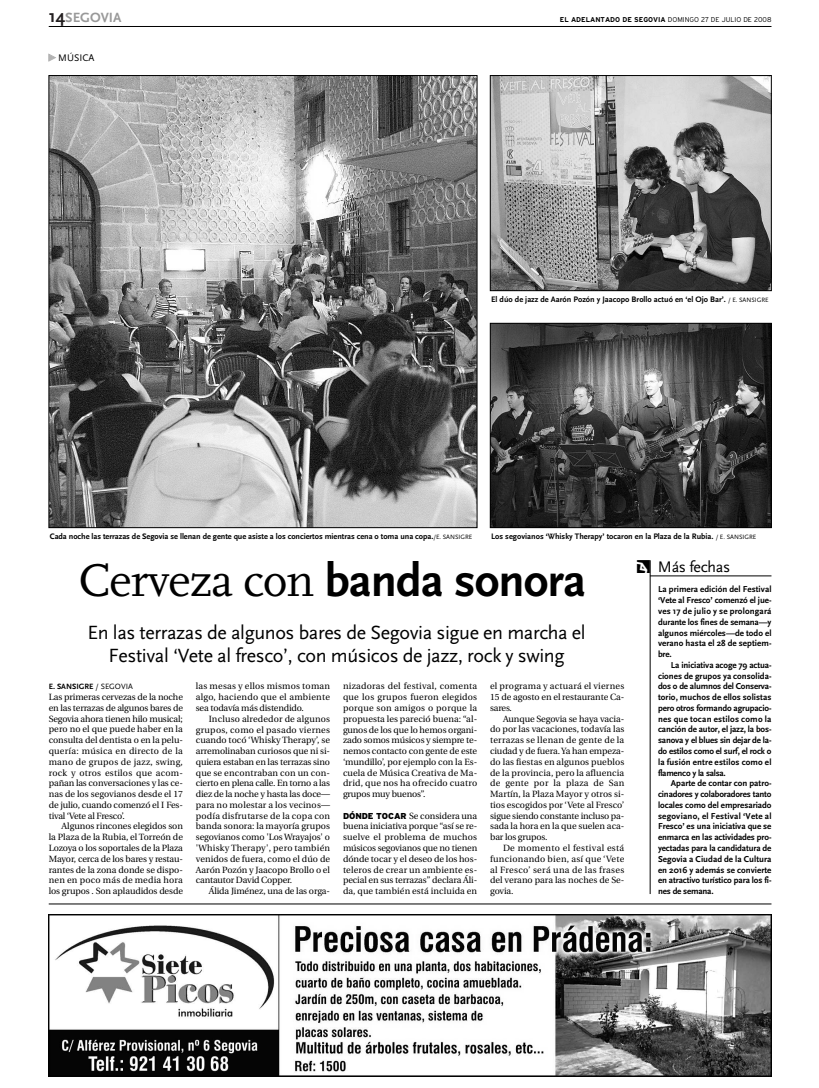
<style>
.page{position:relative;width:819px;height:1088px;background:#fff}
.page>*{position:absolute;margin:0;border:0;box-sizing:border-box;transform-origin:0 0}
.t1{font:700 48px "Scala Sans";letter-spacing:-.015em;color:#000}
.t2{font:20px/23px "Scala Sans";letter-spacing:-.02em;color:#000;text-align:center}
.t3{font:16px "Scala Sans";letter-spacing:-.02em;color:#000}
.t4{font:700 14px "Scala Sans";color:#999}
.t5{font:10px "Scala Sans";color:#000}
.t6{font:9px/10.8px "Utopia";letter-spacing:-.005em;color:#000;text-align:justify}
.t7{font:700 9px/10.8px "Scala Sans";letter-spacing:.005em;color:#000;text-align:justify}
.t8{font:700 8.3px "Scala Sans";color:#000}
.t9{font:700 8px "Scala Sans";color:#000}
.t10{font:300 7px "Interstate Adobe";color:#000}
.s1{font-size:18px;color:#231f20}
.s2{font-weight:700}
.s3{color:#b3b3b3}
.s4{font-weight:400;font-size:6.5px}
.s5{font-family:"FF Scala";font-weight:400}
.s6{font-family:"Interstate Adobe";font-weight:900;font-size:8.6px}
.s7{font-weight:400}
</style>
<div class="page">
<hr style="left:49px;top:26px;width:722px;height:1px;background:#000">
<img style="left:49px;top:915px;width:722px;height:161px">
<hr style="left:49px;top:904px;width:722px;height:1px;background:#000">
<img style="left:51px;top:77px;width:424px;height:449px">
<img style="left:492px;top:77px;width:277px;height:212px">
<div style="left:490px;top:75px;width:281px;height:216px;border:1px solid #000"></div>
<img style="left:492px;top:325px;width:277px;height:201px">
<div style="left:490px;top:323px;width:281px;height:205px;border:1px solid #000"></div>
<hr style="left:650px;top:560px;width:1px;height:334px;background:#000">
<hr style="left:650px;top:576px;width:121px;height:1px;background:#000">
<svg style="left:649px;top:560px;width:1px;height:13px"></svg>
<h3 class="t4" style="left:49px;top:12px;width:74px"><span class="s1">14</span>SEGOVIA</h3>
<p class="t10" style="left:560px;top:17px;width:213px"><span class="s2">EL ADELANTADO DE SEGOVIA</span> DOMINGO 27 DE JULIO DE 2008</p>
<p class="t5" style="left:49px;top:54px;width:47px"><span class="s3">✔</span> MÚSICA</p>
<p class="t8" style="left:491px;top:296px;width:279px">El dúo de jazz de Aarón Pozón y Jaacopo Brollo actuó en ‘el Ojo Bar’. <span class="s4">/ E. SANSIGRE</span></p>
<p class="t8" style="left:50px;top:533px;width:424px">Cada noche las terrazas de Segovia se llenan de gente que asiste a los conciertos mientras cena o toma una copa.<span class="s4">/E. SANSIGRE</span></p>
<p class="t8" style="left:491px;top:533px;width:267px">Los segovianos ‘Whisky Therapy’ tocaron en la Plaza de la Rubia. <span class="s4">/ E. SANSIGRE</span></p>
<h1 class="t1" style="left:78px;top:562px;width:509px"><span class="s5">Cerveza con</span> banda sonora</h1>
<h3 class="t3" style="left:658px;top:560px;width:74px">Más fechas</h3>
<p class="t7" style="left:658px;top:585px;width:115px">La primera edición del Festival ‘Vete al Fresco’ comenzó el jue&shy;ves 17 de julio y se prolongará durante los fines de semana—y algunos miércoles—de todo el verano hasta el 28 de septiem&shy;bre.</p>
<p class="t7" style="left:658px;top:660px;width:115px;text-indent:13px">La iniciativa acoge 79 actua&shy;ciones de grupos ya consolida&shy;dos o de alumnos del Conserva&shy;torio, muchos de ellos solistas pero otros formando agrupacio&shy;nes que tocan estilos como la canción de autor, el jazz, la bos&shy;sanova y el blues sin dejar de la&shy;do estilos como el surf, el rock o la fusión entre estilos como el flamenco y la salsa.</p>
<p class="t7" style="left:658px;top:779px;width:115px;text-indent:13px">Aparte de contar con patro&shy;cinadores y colaboradores tanto locales como del empresariado segoviano, el Festival ‘Vete al Fresco’ es una iniciativa que se enmarca en las actividades pro&shy;yectadas para la candidatura de Segovia a Ciudad de la Cultura en 2016 y además se convierte en atractivo turístico para los fi&shy;nes de semana.</p>
<h2 class="t2" style="left:87px;top:623px;width:500px">En las terrazas de algunos bares de Segovia sigue en marcha el<br>Festival ‘Vete al fresco’, con músicos de jazz, rock y swing</h2>
<p class="t6" style="left:490px;top:682px;width:136px">el programa y actuará el viernes 15 de agosto en el restaurante Ca&shy;sares.</p>
<p class="t6" style="left:490px;top:714px;width:136px;text-indent:13px">Aunque Segovia se haya vacia&shy;do por las vacaciones, todavía las terrazas se llenan de gente de la ciudad y de fuera. Ya han empeza&shy;do las fiestas en algunos pueblos de la provincia, pero la afluencia de gente por la plaza de San Martín, la Plaza Mayor y otros si&shy;tios escogidos por ‘Vete al Fresco’ sigue siendo constante incluso pa&shy;sada la hora en la que suelen aca&shy;bar los grupos.</p>
<p class="t6" style="left:490px;top:843px;width:136px;text-indent:13px">De momento el festival está funcionando bien, así que ‘Vete al Fresco’ será una de las frases del verano para las noches de Se&shy;govia.</p>
<p class="t6" style="left:196px;top:682px;width:136px">las mesas y ellos mismos toman algo, haciendo que el ambiente sea todavía más distendido.</p>
<p class="t6" style="left:196px;top:714px;width:136px;text-indent:13px">Incluso alrededor de algunos grupos, como el pasado viernes cuando tocó ‘Whisky Therapy’, se arremolinaban curiosos que ni si&shy;quiera estaban en las terrazas sino que se encontraban con un con&shy;cierto en plena calle. En torno a las diez de la noche y hasta las doce— para no molestar a los vecinos— podía disfrutarse de la copa con banda sonora: la mayoría grupos segovianos como 'Los Wrayajos' o 'Whisky Therapy', pero también venidos de fuera, como el dúo de Aarón Pozón y Jaacopo Brollo o el cantautor David Copper.</p>
<p class="t6" style="left:209px;top:886px;width:123px">Álida Jiménez, una de las orga-</p>
<p class="t6" style="left:343px;top:682px;width:136px">nizadoras del festival, comenta que los grupos fueron elegidos porque son amigos o porque la propuesta les pareció buena: “al&shy;gunos de los que lo hemos organi&shy;zado somos músicos y siempre te&shy;nemos contacto con gente de este ‘mundillo’, por ejemplo con la Es&shy;cuela de Música Creativa de Ma&shy;drid, que nos ha ofrecido cuatro grupos muy buenos”.</p>
<p class="t6" style="left:343px;top:811px;width:136px"><span class="s6">DÓNDE TOCAR</span> Se considera una buena iniciativa porque “así se re&shy;suelve el problema de muchos músicos segovianos que no tienen dónde tocar y el deseo de los hos&shy;teleros de crear un ambiente es&shy;pecial en sus terrazas” declara Áli&shy;da, que también está incluida en</p>
<p class="t9" style="left:49px;top:684px;width:86px">E. SANSIGRE <span class="s7">/ SEGOVIA</span></p>
<p class="t6" style="left:49px;top:693px;width:136px">Las primeras cervezas de la noche en las terrazas de algunos bares de Segovia ahora tienen hilo musical; pero no el que puede haber en la consulta del dentista o en la pelu&shy;quería: música en directo de la mano de grupos de jazz, swing, rock y otros estilos que acom&shy;pañan las conversaciones y las ce&shy;nas de los segovianos desde el 17 de julio, cuando comenzó el I Fes&shy;tival ‘Vete al Fresco’.</p>
<p class="t6" style="left:49px;top:822px;width:136px;text-indent:13px">Algunos rincones elegidos son la Plaza de la Rubia, el Torreón de Lozoya o los soportales de la Plaza Mayor, cerca de los bares y restau&shy;rantes de la zona donde se dispo&shy;nen en poco más de media hora los grupos . Son aplaudidos desde</p>
</div>
